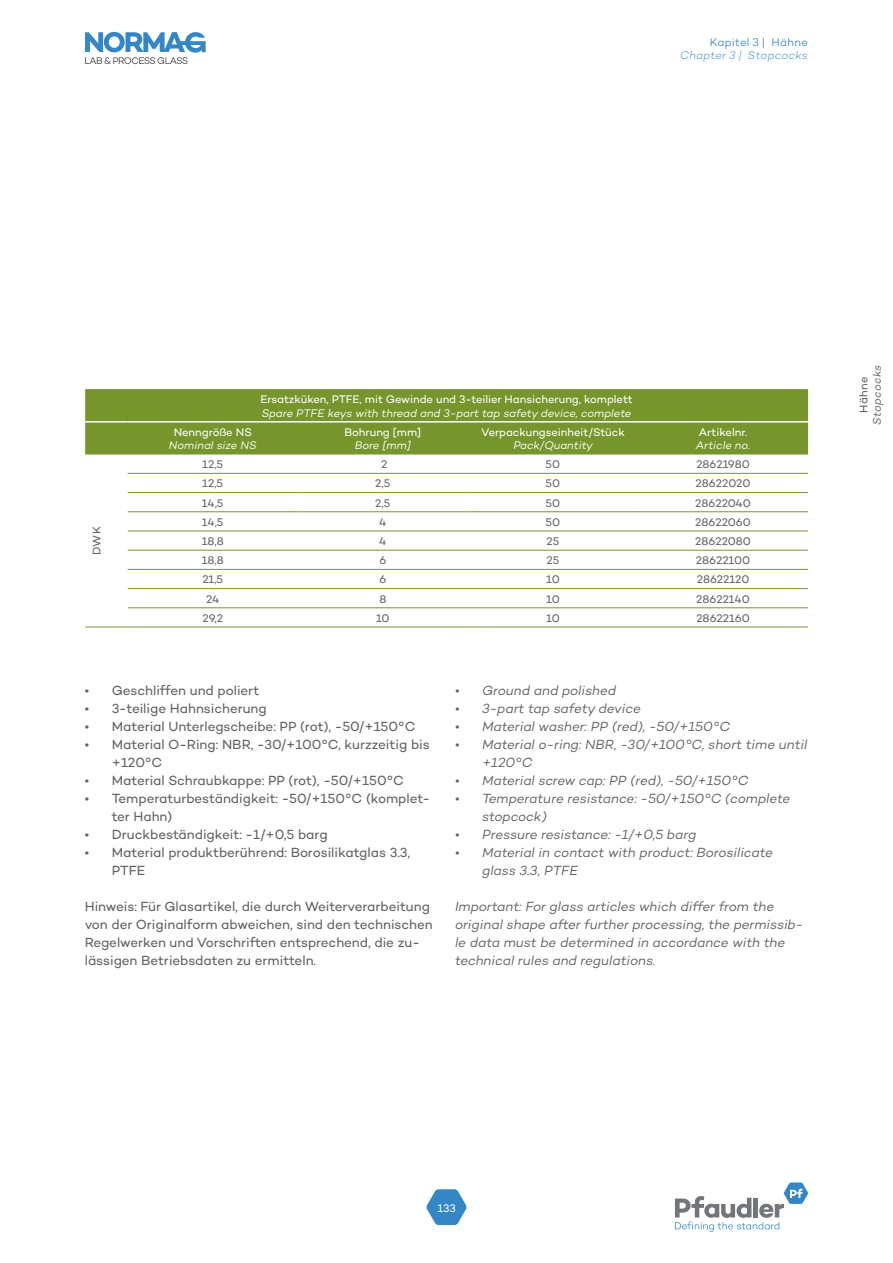
<style>
.page{position:relative;width:893px;height:1263px;background:#fff}
.page>*{position:absolute;margin:0;border:0;box-sizing:border-box;transform-origin:0 0}
.t1{font:13.5px/18px "Campton";letter-spacing:-.005em;color:#636366}
.t2{font:italic 13.5px/18px "Campton";letter-spacing:-.005em;color:#636366}
.t3{font:11.25px "Campton";color:#636366}
.t4{font:11.25px "Campton";letter-spacing:-.005em;color:#fff}
.t5{font:italic 11.25px "Campton";letter-spacing:-.005em;color:#fff}
.t6{font:italic 300 11.25px "Campton";letter-spacing:.025em;color:#3387c7}
.t7{font:300 11.25px "Campton";letter-spacing:.025em;color:#3387c7}
.t8{font:italic 11.25px "Campton";letter-spacing:.02em;color:#636366}
</style>
<div class="page">
<svg style="left:426px;top:1189px;width:41px;height:36px"></svg>
<svg style="left:85px;top:32px;width:121px;height:32px"></svg>
<svg style="left:675px;top:1182px;width:133px;height:50px"></svg>
<div style="left:85px;top:389px;width:723px;height:65px;background:#76952c"></div>
<hr style="left:85px;top:421px;width:43px;height:2px;background:#fff">
<hr style="left:128px;top:421px;width:170px;height:2px;background:#fff">
<hr style="left:298px;top:421px;width:170px;height:2px;background:#fff">
<hr style="left:468px;top:421px;width:170px;height:2px;background:#fff">
<hr style="left:638px;top:421px;width:170px;height:2px;background:#fff">
<hr style="left:85px;top:627px;width:43px;height:1px;background:#76952c">
<hr style="left:128px;top:473px;width:170px;height:1px;background:#76952c">
<hr style="left:298px;top:473px;width:170px;height:1px;background:#76952c">
<hr style="left:468px;top:473px;width:170px;height:1px;background:#76952c">
<hr style="left:638px;top:473px;width:170px;height:1px;background:#76952c">
<hr style="left:128px;top:492px;width:170px;height:1px;background:#76952c">
<hr style="left:298px;top:492px;width:170px;height:1px;background:#76952c">
<hr style="left:468px;top:492px;width:170px;height:1px;background:#76952c">
<hr style="left:638px;top:492px;width:170px;height:1px;background:#76952c">
<hr style="left:128px;top:511px;width:170px;height:1px;background:#76952c">
<hr style="left:298px;top:511px;width:170px;height:1px;background:#76952c">
<hr style="left:468px;top:511px;width:170px;height:1px;background:#76952c">
<hr style="left:638px;top:511px;width:170px;height:1px;background:#76952c">
<hr style="left:128px;top:531px;width:170px;height:1px;background:#76952c">
<hr style="left:298px;top:531px;width:170px;height:1px;background:#76952c">
<hr style="left:468px;top:531px;width:170px;height:1px;background:#76952c">
<hr style="left:638px;top:531px;width:170px;height:1px;background:#76952c">
<hr style="left:128px;top:550px;width:170px;height:1px;background:#76952c">
<hr style="left:298px;top:550px;width:170px;height:1px;background:#76952c">
<hr style="left:468px;top:550px;width:170px;height:1px;background:#76952c">
<hr style="left:638px;top:550px;width:170px;height:1px;background:#76952c">
<hr style="left:128px;top:569px;width:170px;height:1px;background:#76952c">
<hr style="left:298px;top:569px;width:170px;height:1px;background:#76952c">
<hr style="left:468px;top:569px;width:170px;height:1px;background:#76952c">
<hr style="left:638px;top:569px;width:170px;height:1px;background:#76952c">
<hr style="left:128px;top:588px;width:170px;height:1px;background:#76952c">
<hr style="left:298px;top:588px;width:170px;height:1px;background:#76952c">
<hr style="left:468px;top:588px;width:170px;height:1px;background:#76952c">
<hr style="left:638px;top:588px;width:170px;height:1px;background:#76952c">
<hr style="left:128px;top:607px;width:170px;height:1px;background:#76952c">
<hr style="left:298px;top:607px;width:170px;height:1px;background:#76952c">
<hr style="left:468px;top:607px;width:170px;height:1px;background:#76952c">
<hr style="left:638px;top:607px;width:170px;height:1px;background:#76952c">
<hr style="left:128px;top:627px;width:170px;height:1px;background:#76952c">
<hr style="left:298px;top:627px;width:170px;height:1px;background:#76952c">
<hr style="left:468px;top:627px;width:170px;height:1px;background:#76952c">
<hr style="left:638px;top:627px;width:170px;height:1px;background:#76952c">
<p class="t7" style="left:710px;top:35px;width:100px">Kapitel 3 | Hähne</p>
<p class="t6" style="left:680px;top:48px;width:129px">Chapter 3 | Stopcocks</p>
<p class="t3" style="left:90px;top:555px;width:30px;rotate:-90deg">DWK</p>
<p class="t4" style="left:260px;top:392px;width:374px">Ersatzküken, PTFE, mit Gewinde und 3-teilier Hansicherung, komplett</p>
<p class="t5" style="left:262px;top:406px;width:371px">Spare PTFE keys with thread and 3-part tap safety device, complete</p>
<p class="t4" style="left:174px;top:425px;width:80px">Nenngröße NS</p>
<p class="t5" style="left:169px;top:439px;width:89px">Nominal size NS</p>
<p class="t4" style="left:345px;top:425px;width:78px">Bohrung [mm]</p>
<p class="t5" style="left:355px;top:439px;width:58px">Bore [mm]</p>
<p class="t4" style="left:481px;top:425px;width:145px">Verpackungseinheit/Stück</p>
<p class="t5" style="left:513px;top:439px;width:81px">Pack/Quantity</p>
<p class="t4" style="left:699px;top:425px;width:50px">Artikelnr.</p>
<p class="t5" style="left:696px;top:439px;width:56px">Article no.</p>
<p class="t3" style="left:202px;top:457px;width:22px">12,5</p>
<p class="t3" style="left:381px;top:457px;width:8px">2</p>
<p class="t3" style="left:546px;top:457px;width:16px">50</p>
<p class="t3" style="left:696px;top:457px;width:55px">28621980</p>
<p class="t3" style="left:202px;top:477px;width:22px">12,5</p>
<p class="t3" style="left:375px;top:477px;width:17px">2,5</p>
<p class="t3" style="left:546px;top:477px;width:16px">50</p>
<p class="t3" style="left:696px;top:477px;width:56px">28622020</p>
<p class="t3" style="left:202px;top:496px;width:23px">14,5</p>
<p class="t3" style="left:375px;top:496px;width:17px">2,5</p>
<p class="t3" style="left:546px;top:496px;width:16px">50</p>
<p class="t3" style="left:695px;top:496px;width:57px">28622040</p>
<p class="t3" style="left:202px;top:515px;width:23px">14,5</p>
<p class="t3" style="left:379px;top:515px;width:9px">4</p>
<p class="t3" style="left:546px;top:515px;width:16px">50</p>
<p class="t3" style="left:695px;top:515px;width:57px">28622060</p>
<p class="t3" style="left:202px;top:534px;width:24px">18,8</p>
<p class="t3" style="left:379px;top:534px;width:9px">4</p>
<p class="t3" style="left:547px;top:534px;width:14px">25</p>
<p class="t3" style="left:695px;top:534px;width:57px">28622080</p>
<p class="t3" style="left:202px;top:553px;width:24px">18,8</p>
<p class="t3" style="left:379px;top:553px;width:8px">6</p>
<p class="t3" style="left:547px;top:553px;width:14px">25</p>
<p class="t3" style="left:696px;top:553px;width:56px">28622100</p>
<p class="t3" style="left:202px;top:573px;width:22px">21,5</p>
<p class="t3" style="left:379px;top:573px;width:8px">6</p>
<p class="t3" style="left:546px;top:573px;width:15px">10</p>
<p class="t3" style="left:697px;top:573px;width:54px">28622120</p>
<p class="t3" style="left:206px;top:592px;width:14px">24</p>
<p class="t3" style="left:379px;top:592px;width:9px">8</p>
<p class="t3" style="left:546px;top:592px;width:15px">10</p>
<p class="t3" style="left:696px;top:592px;width:55px">28622140</p>
<p class="t3" style="left:202px;top:611px;width:22px">29,2</p>
<p class="t3" style="left:376px;top:611px;width:15px">10</p>
<p class="t3" style="left:546px;top:611px;width:15px">10</p>
<p class="t3" style="left:696px;top:611px;width:55px">28622160</p>
<p class="t1" style="left:85px;top:681px;width:176px">• Geschliffen und poliert</p>
<p class="t1" style="left:85px;top:699px;width:184px">• 3-teilige Hahnsicherung</p>
<p class="t1" style="left:85px;top:717px;width:332px">• Material Unterlegscheibe: PP (rot), -50/+150°C</p>
<p class="t1" style="left:112px;top:735px;width:319px;text-indent:-27px">• Material O-Ring: NBR, -30/+100°C, kurzzeitig bis +120°C</p>
<p class="t1" style="left:85px;top:771px;width:321px">• Material Schraubkappe: PP (rot), -50/+150°C</p>
<p class="t1" style="left:112px;top:789px;width:320px;text-indent:-27px">• Temperaturbeständigkeit: -50/+150°C (komplet&shy;ter Hahn)</p>
<p class="t1" style="left:85px;top:825px;width:244px">• Druckbeständigkeit: -1/+0,5 barg</p>
<p class="t1" style="left:112px;top:843px;width:300px;text-indent:-27px">• Material produktberührend: Borosilikatglas 3.3,<br>PTFE</p>
<p class="t1" style="left:85px;top:897px;width:349px">Hinweis: Für Glasartikel, die durch Weiterverarbeitung von der Originalform abweichen, sind den technischen Regelwerken und Vorschriften entsprechend, die zu&shy;lässigen Betriebsdaten zu ermitteln.</p>
<p class="t2" style="left:455px;top:681px;width:163px">• Ground and polished</p>
<p class="t2" style="left:455px;top:699px;width:187px">• 3-part tap safety device</p>
<p class="t2" style="left:455px;top:717px;width:277px">• Material washer: PP (red), -50/+150°C</p>
<p class="t2" style="left:482px;top:735px;width:327px;text-indent:-27px">• Material o-ring: NBR, -30/+100°C, short time until +120°C</p>
<p class="t2" style="left:455px;top:771px;width:295px">• Material screw cap: PP (red), -50/+150°C</p>
<p class="t2" style="left:482px;top:789px;width:310px;text-indent:-27px">• Temperature resistance: -50/+150°C (complete stopcock)</p>
<p class="t2" style="left:455px;top:825px;width:243px">• Pressure resistance: -1/+0,5 barg</p>
<p class="t2" style="left:482px;top:843px;width:293px;text-indent:-27px">• Material in contact with product: Borosilicate glass 3.3, PTFE</p>
<p class="t2" style="left:455px;top:897px;width:350px">Important: For glass articles which differ from the original shape after further processing, the permissib&shy;le data must be determined in accordance with the technical rules and regulations.</p>
<p class="t3" style="left:856px;top:413px;width:38px;rotate:-90deg">Hähne</p>
<p class="t8" style="left:870px;top:424px;width:61px;rotate:-90deg">Stopcocks</p>
<p class="t4" style="left:437px;top:1201px;width:20px">133</p>
</div>
